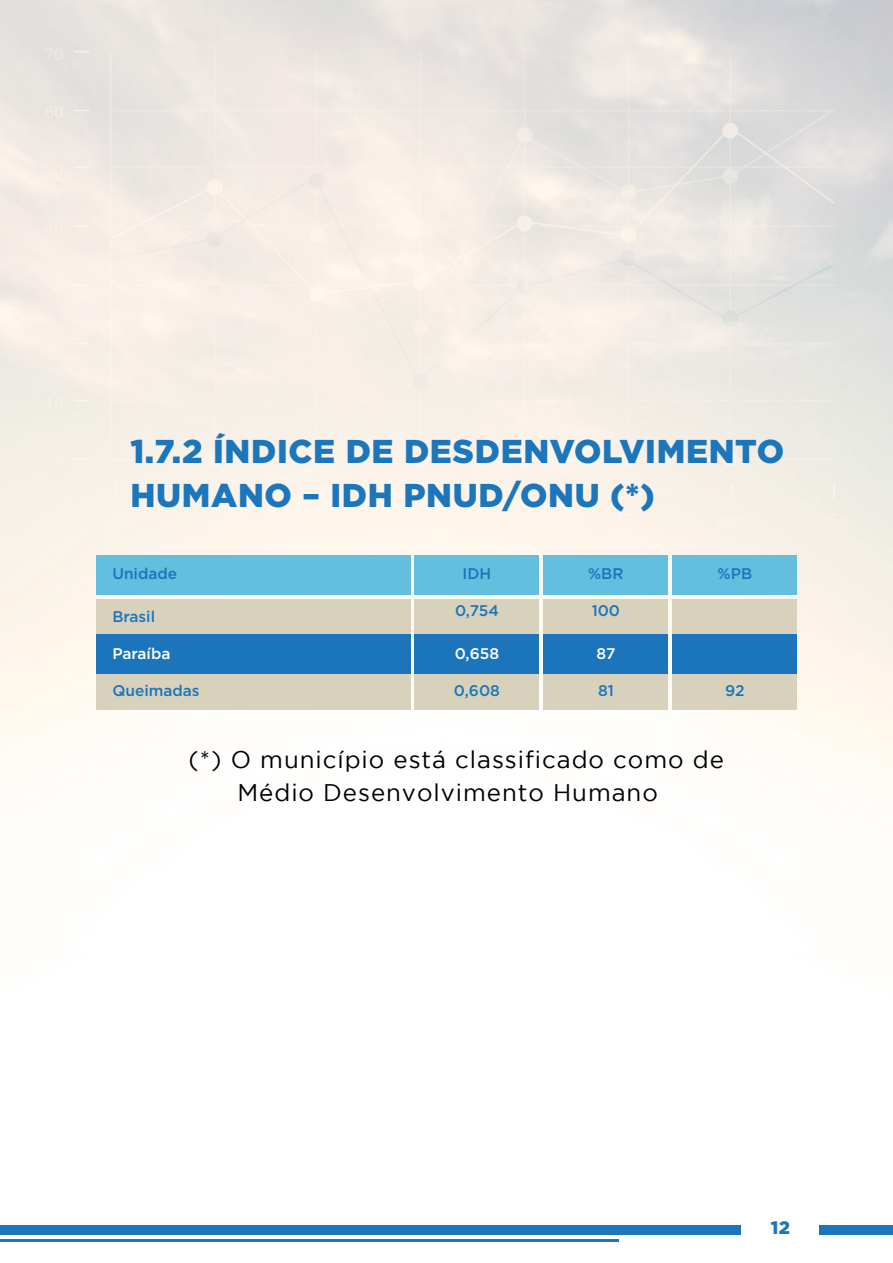
<style>
.page{position:relative;width:893px;height:1263px;background:#fff}
.page>*{position:absolute;margin:0;border:0;box-sizing:border-box;transform-origin:0 0}
.t1{font:900 33px/44.4px "Gotham";letter-spacing:.02em;color:#1c76bc}
.t2{font:24px/33.6px "Gotham";letter-spacing:.04em;color:#000}
.t3{font:900 18px "Gotham";color:#1c76bc}
.t4{font:500 15.45px "Gotham";color:#1c75bb}
.t5{font:500 15.45px "Gotham";color:#fff}
</style>
<div class="page">
<img style="left:0;top:0;width:893px;height:775px">
<div style="left:0;top:1225px;width:741px;height:10px;background:#1c76bc"></div>
<div style="left:819px;top:1225px;width:74px;height:10px;background:#1c76bc"></div>
<hr style="left:0;top:1239px;width:619px;height:3px;background:#1c76bc">
<div style="left:96px;top:555px;width:314px;height:39px;background:#64bedd"></div>
<div style="left:415px;top:555px;width:124px;height:39px;background:#64bedd"></div>
<div style="left:96px;top:599px;width:314px;height:36px;background:#d8d2bc"></div>
<div style="left:96px;top:635px;width:314px;height:39px;background:#1c75bb"></div>
<div style="left:415px;top:599px;width:124px;height:36px;background:#d8d2bc"></div>
<div style="left:415px;top:635px;width:124px;height:39px;background:#1c75bb"></div>
<div style="left:96px;top:674px;width:314px;height:35px;background:#d8d2bc"></div>
<div style="left:415px;top:674px;width:124px;height:35px;background:#d8d2bc"></div>
<div style="left:544px;top:555px;width:124px;height:39px;background:#64bedd"></div>
<div style="left:544px;top:599px;width:124px;height:36px;background:#d8d2bc"></div>
<div style="left:544px;top:635px;width:124px;height:39px;background:#1c75bb"></div>
<div style="left:544px;top:674px;width:124px;height:35px;background:#d8d2bc"></div>
<div style="left:673px;top:555px;width:124px;height:39px;background:#64bedd"></div>
<div style="left:673px;top:599px;width:124px;height:36px;background:#d8d2bc"></div>
<div style="left:673px;top:635px;width:124px;height:39px;background:#1c75bb"></div>
<div style="left:673px;top:674px;width:124px;height:35px;background:#d8d2bc"></div>
<h1 class="t1" style="left:130px;top:429px;width:655px">1.7.2 ÍNDICE DE DESDENVOLVIMENTO<br>HUMANO – IDH PNUD/ONU (*)</h1>
<p class="t4" style="left:112px;top:563px;width:66px">Unidade</p>
<p class="t4" style="left:463px;top:563px;width:30px">IDH</p>
<p class="t4" style="left:112px;top:607px;width:44px">Brasil</p>
<p class="t5" style="left:112px;top:643px;width:60px">Paraíba</p>
<p class="t5" style="left:455px;top:643px;width:46px">0,658</p>
<p class="t4" style="left:455px;top:601px;width:45px">0,754</p>
<p class="t4" style="left:588px;top:563px;width:37px">%BR</p>
<p class="t4" style="left:592px;top:601px;width:30px">100</p>
<p class="t5" style="left:596px;top:643px;width:20px">87</p>
<p class="t4" style="left:718px;top:563px;width:36px">%PB</p>
<p class="t4" style="left:112px;top:680px;width:89px">Queimadas</p>
<p class="t4" style="left:454px;top:680px;width:48px">0,608</p>
<p class="t4" style="left:598px;top:680px;width:17px">81</p>
<p class="t4" style="left:725px;top:680px;width:21px">92</p>
<p class="t2" style="left:237px;top:742px;width:488px;text-indent:-49px">(*) O município está classificado como de<br>Médio Desenvolvimento Humano</p>
<p class="t3" style="left:771px;top:1215px;width:21px">12</p>
</div>
